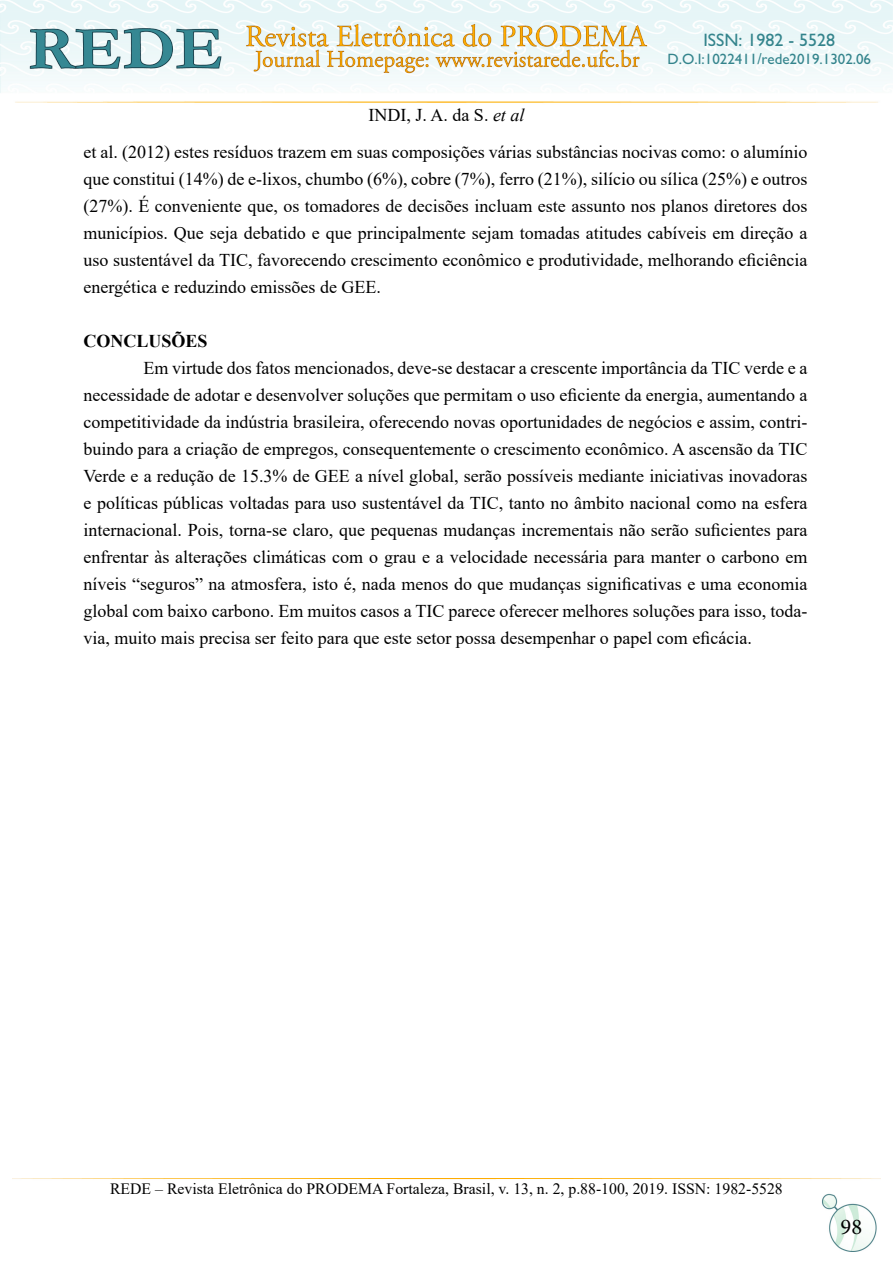
<style>
.page{position:relative;width:893px;height:1263px;background:#fff}
.page>*{position:absolute;margin:0;border:0;box-sizing:border-box;transform-origin:0 0}
.t1{font:22.5px "Minion Pro";color:#000}
.t2{font:18px/27px "Times New Roman";color:#000;text-align:justify}
.t3{font:18px "M Gill Sans";color:#34848c}
.t4{font:700 18px "Times New Roman";color:#000}
.t5{font:15.75px "Times New Roman";color:#000}
.t6{font:15px "M Gill Sans";color:#34848c}
.s1{font-style:italic}
</style>
<div class="page">
<img style="left:13px;top:1178px;width:867px;height:73px">
<img style="left:0;top:0;width:893px;height:103px">
<p class="t2" style="left:368px;top:101px;width:157px">INDI, J. A. da S. <span class="s1">et al</span></p>
<p class="t3" style="left:703px;top:30px;width:133px">ISSN: 1982 - 5528</p>
<p class="t6" style="left:668px;top:51px;width:205px">D.O.I:1022411/rede2019.1302.06</p>
<p class="t2" style="left:83px;top:138px;width:725px">et al. (2012) estes resíduos trazem em suas composições várias substâncias nocivas como: o alumínio que constitui (14%) de e-lixos, chumbo (6%), cobre (7%), ferro (21%), silício ou sílica (25%) e outros (27%). É conveniente que, os tomadores de decisões incluam este assunto nos planos diretores dos municípios. Que seja debatido e que principalmente sejam tomadas atitudes cabíveis em direção a uso sustentável da TIC, favorecendo crescimento econômico e produtividade, melhorando eficiência energética e reduzindo emissões de GEE.</p>
<p class="t4" style="left:83px;top:328px;width:126px">CONCLUSÕES</p>
<p class="t2" style="left:83px;top:354px;width:725px;text-indent:60px">Em virtude dos fatos mencionados, deve-se destacar a crescente importância da TIC verde e a necessidade de adotar e desenvolver soluções que permitam o uso eficiente da energia, aumentando a competitividade da indústria brasileira, oferecendo novas oportunidades de negócios e assim, contri&shy;buindo para a criação de empregos, consequentemente o crescimento econômico. A ascensão da TIC Verde e a redução de 15.3% de GEE a nível global, serão possíveis mediante iniciativas inovadoras e políticas públicas voltadas para uso sustentável da TIC, tanto no âmbito nacional como na esfera internacional. Pois, torna-se claro, que pequenas mudanças incrementais não serão suficientes para enfrentar às alterações climáticas com o grau e a velocidade necessária para manter o carbono em níveis “seguros” na atmosfera, isto é, nada menos do que mudanças significativas e uma economia global com baixo carbono. Em muitos casos a TIC parece oferecer melhores soluções para isso, toda&shy;via, muito mais precisa ser feito para que este setor possa desempenhar o papel com eficácia.</p>
<p class="t5" style="left:110px;top:1178px;width:674px">REDE – Revista Eletrônica do PRODEMA Fortaleza, Brasil, v. 13, n. 2, p.88-100, 2019. ISSN: 1982-5528</p>
<p class="t1" style="left:841px;top:1211px;width:23px">98</p>
</div>
